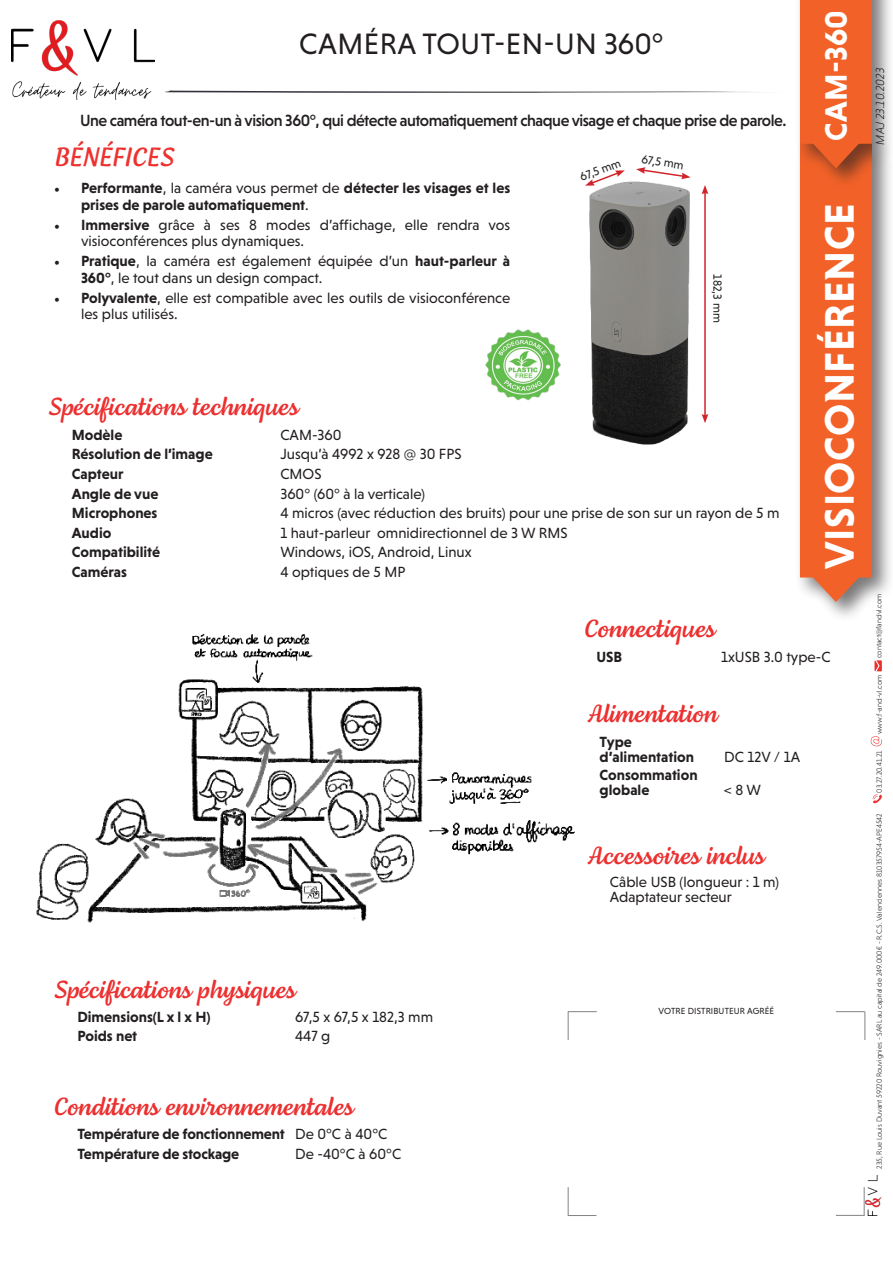
<style>
.page{position:relative;width:893px;height:1263px;background:#fff}
.page>*{position:absolute;margin:0;border:0;box-sizing:border-box;transform-origin:0 0}
.t1{font:700 42px "Niveau Grotesk";letter-spacing:.015em;color:#fff}
.t2{font:700 31.5px "Niveau Grotesk";letter-spacing:.01em;color:#fff}
.Txt_courant{font:30px "Niveau Grotesk";letter-spacing:.015em;color:#231f20}
.Txt_courant-2{font:27px "Lemongrass Caps";color:#ed3230}
.Txt_courant-3{font:25.5px "Lemongrass Script";color:#ec3030}
.Txt_courant-4{font:500 16.5px "Niveau Grotesk";letter-spacing:-.03em;color:#231f20}
.Txt_courant-5{font:15px/16.5px "Niveau Grotesk";color:#231f20}
.Txt_courant-6{font:700 15px/15px "Niveau Grotesk";color:#231f20}
.t3{font:12px "Niveau Grotesk";color:#231f20}
.t4{font:italic 300 12px "Niveau Grotesk";letter-spacing:-.005em;color:#231f20}
.Txt_courant-7{font:9px "Niveau Grotesk";letter-spacing:.015em;color:#231f20}
.Txt_courant-8{font:300 7.5px "Niveau Grotesk";color:#231f20}
.s1{font-family:"Minion Pro";font-weight:400}
.s2{font-weight:400}
.s3{font-family:"Minion Pro"}
.s4{font-weight:700}
</style>
<div class="page">
<svg style="left:165px;top:91px;width:593px;height:2px"></svg>
<img style="left:11px;top:21px;width:143px;height:78px">
<div style="left:795px;top:137px;width:98px;height:486px;background:#231f20;opacity:.6"></div>
<div style="left:800px;top:142px;width:72px;height:435px;background:#f26228"></div>
<svg style="left:800px;top:577px;width:71px;height:25px;background:#d2a18d"></svg>
<div style="left:795px;top:0;width:98px;height:190px;background:#231f20;opacity:.6"></div>
<div style="left:800px;top:0;width:72px;height:144px;background:#f26228"></div>
<svg style="left:800px;top:143px;width:71px;height:25px"></svg>
<svg style="left:568px;top:1187px;width:28px;height:29px"></svg>
<svg style="left:836px;top:1187px;width:29px;height:29px"></svg>
<svg style="left:836px;top:1011px;width:29px;height:29px"></svg>
<svg style="left:568px;top:1011px;width:29px;height:29px"></svg>
<svg style="left:873px;top:794px;width:9px;height:9px"></svg>
<svg style="left:874px;top:660px;width:8px;height:11px"></svg>
<svg style="left:871px;top:736px;width:11px;height:10px"></svg>
<img style="left:866px;top:1175px;width:16px;height:41px">
<img style="left:36px;top:633px;width:539px;height:290px">
<img style="left:517px;top:179px;width:192px;height:266px">
<svg style="left:585px;top:170px;width:40px;height:16px"></svg>
<hr style="left:704px;top:192px;width:2px;height:224px;background:#d1232a">
<svg style="left:702px;top:185px;width:6px;height:9px"></svg>
<svg style="left:702px;top:414px;width:6px;height:9px"></svg>
<svg style="left:636px;top:167px;width:55px;height:12px"></svg>
<img style="left:485px;top:326px;width:76px;height:74px">
<p class="Txt_courant" style="left:299px;top:27px;width:366px">CAMÉRA TOUT-EN-UN 360°</p>
<p class="Txt_courant-4" style="left:80px;top:111px;width:708px">Une caméra tout-en-un à vision 360°, qui détecte automatiquement chaque visage et chaque prise de parole.</p>
<p class="Txt_courant-2" style="left:54px;top:141px;width:122px">BÉNÉFICES</p>
<p class="Txt_courant-6" style="left:81px;top:180px;width:431px;line-height:16.5px;text-indent:-27px"><span class="s1">•</span> Performante<span class="s2">, la caméra vous permet de</span> détecter les visages et les prises de parole automatiquement<span class="s2">.</span></p>
<p class="Txt_courant-5" style="left:81px;top:216px;width:431px;text-indent:-27px"><span class="s3">•</span> <span class="s4">Immersive</span> grâce à ses 8 modes d’affichage, elle rendra vos visioconférences plus dynamiques.</p>
<p class="Txt_courant-5" style="left:81px;top:253px;width:431px;text-indent:-27px"><span class="s3">•</span> <span class="s4">Pratique</span>, la caméra est également équipée d’un <span class="s4">haut-parleur à<br>360°</span>, le tout dans un design compact.</p>
<p class="Txt_courant-5" style="left:81px;top:289px;width:431px;text-indent:-27px"><span class="s3">•</span> <span class="s4">Polyvalente</span>, elle est compatible avec les outils de visioconférence les plus utilisés.</p>
<p class="t3" style="left:578px;top:171px;width:44px;rotate:-21deg">67,5 mm</p>
<p class="t3" style="left:643px;top:152px;width:44px;rotate:9deg">67,5 mm</p>
<p class="t3" style="left:724px;top:274px;width:50px;rotate:90deg">182,3 mm</p>
<p class="Txt_courant-3" style="left:48px;top:392px;width:251px">Spécifications techniques</p>
<p class="Txt_courant-6" style="left:72px;top:427px;width:52px">Modèle</p>
<p class="Txt_courant-6" style="left:72px;top:446px;width:142px">Résolution de l’image</p>
<p class="Txt_courant-6" style="left:72px;top:466px;width:53px">Capteur</p>
<p class="Txt_courant-6" style="left:72px;top:486px;width:88px">Angle de vue</p>
<p class="Txt_courant-6" style="left:72px;top:505px;width:87px">Microphones</p>
<p class="Txt_courant-6" style="left:72px;top:525px;width:41px">Audio</p>
<p class="Txt_courant-6" style="left:72px;top:544px;width:90px">Compatibilité</p>
<p class="Txt_courant-6" style="left:72px;top:564px;width:57px">Caméras</p>
<p class="Txt_courant-5" style="left:280px;top:426px;width:63px">CAM-360</p>
<p class="Txt_courant-5" style="left:280px;top:446px;width:183px">Jusqu’à 4992 x 928 @ 30 FPS</p>
<p class="Txt_courant-5" style="left:280px;top:465px;width:43px">CMOS</p>
<p class="Txt_courant-5" style="left:280px;top:485px;width:146px">360° (60° à la verticale)</p>
<p class="Txt_courant-5" style="left:280px;top:505px;width:501px">4 micros (avec réduction des bruits) pour une prise de son sur un rayon de 5 m</p>
<p class="Txt_courant-5" style="left:280px;top:524px;width:289px">1 haut-parleur omnidirectionnel de 3 W RMS</p>
<p class="Txt_courant-5" style="left:280px;top:544px;width:193px">Windows, iOS, Android, Linux</p>
<p class="Txt_courant-5" style="left:280px;top:563px;width:127px">4 optiques de 5 MP</p>
<p class="Txt_courant-3" style="left:584px;top:613px;width:132px">Connectiques</p>
<p class="t2" style="left:818px;top:141px;width:132px;rotate:-90deg">CAM-360</p>
<p class="t2" style="left:815px;top:139px;width:98px;rotate:-90deg">TRS-10</p>
<p class="t1" style="left:815px;top:569px;width:367px;rotate:-90deg">VISIOCONFÉRENCE</p>
<p class="Txt_courant-6" style="left:596px;top:649px;width:27px">USB</p>
<p class="Txt_courant-5" style="left:721px;top:648px;width:111px">1xUSB 3.0 type-C</p>
<p class="Txt_courant-3" style="left:587px;top:698px;width:132px">Alimentation</p>
<p class="Txt_courant-6" style="left:600px;top:734px;width:96px">Type d’alimentation</p>
<p class="Txt_courant-6" style="left:600px;top:767px;width:100px">Consommation globale</p>
<p class="Txt_courant-5" style="left:724px;top:748px;width:77px">DC 12V / 1A</p>
<p class="Txt_courant-5" style="left:724px;top:781px;width:38px">&lt; 8 W</p>
<p class="Txt_courant-3" style="left:54px;top:974px;width:243px">Spécifications physiques</p>
<p class="Txt_courant-6" style="left:77px;top:1010px;width:135px">Dimensions(L x l x H)</p>
<p class="Txt_courant-6" style="left:77px;top:1028px;width:61px">Poids net</p>
<p class="Txt_courant-5" style="left:295px;top:1009px;width:139px">67,5 x 67,5 x 182,3 mm</p>
<p class="Txt_courant-5" style="left:295px;top:1027px;width:37px">447 g</p>
<p class="Txt_courant-3" style="left:54px;top:1091px;width:301px">Conditions environnementales</p>
<p class="Txt_courant-6" style="left:77px;top:1127px;width:209px">Température de fonctionnement</p>
<p class="Txt_courant-6" style="left:77px;top:1146px;width:163px">Température de stockage</p>
<p class="Txt_courant-5" style="left:295px;top:1126px;width:94px">De 0°C à 40°C</p>
<p class="Txt_courant-5" style="left:295px;top:1145px;width:108px">De -40°C à 60°C</p>
<p class="Txt_courant-3" style="left:587px;top:840px;width:179px">Accessoires inclus</p>
<p class="Txt_courant-5" style="left:610px;top:874px;width:171px;line-height:15px">Câble USB (longueur : 1 m)<br>Adaptateur secteur</p>
<p class="Txt_courant-7" style="left:658px;top:1006px;width:117px">VOTRE DISTRIBUTEUR AGRÉÉ</p>
<p class="t4" style="left:873px;top:145px;width:78px;rotate:-90deg">MAJ 23.10.2023</p>
<p class="Txt_courant-8" style="left:875px;top:658px;width:66px;rotate:-90deg">contact@fandvl.com</p>
<p class="Txt_courant-8" style="left:875px;top:734px;width:61px;rotate:-90deg">www.f-and-vl.com</p>
<p class="Txt_courant-8" style="left:875px;top:793px;width:44px;rotate:-90deg">03.27.20.41.21</p>
<p class="Txt_courant-8" style="left:875px;top:1169px;width:357px;rotate:-90deg">235, Rue Louis Duvant 59220 Rouvignies - SARL au capital de 249.000€ - R.C.S. Valenciennes 810357954-APE4542</p>
</div>
